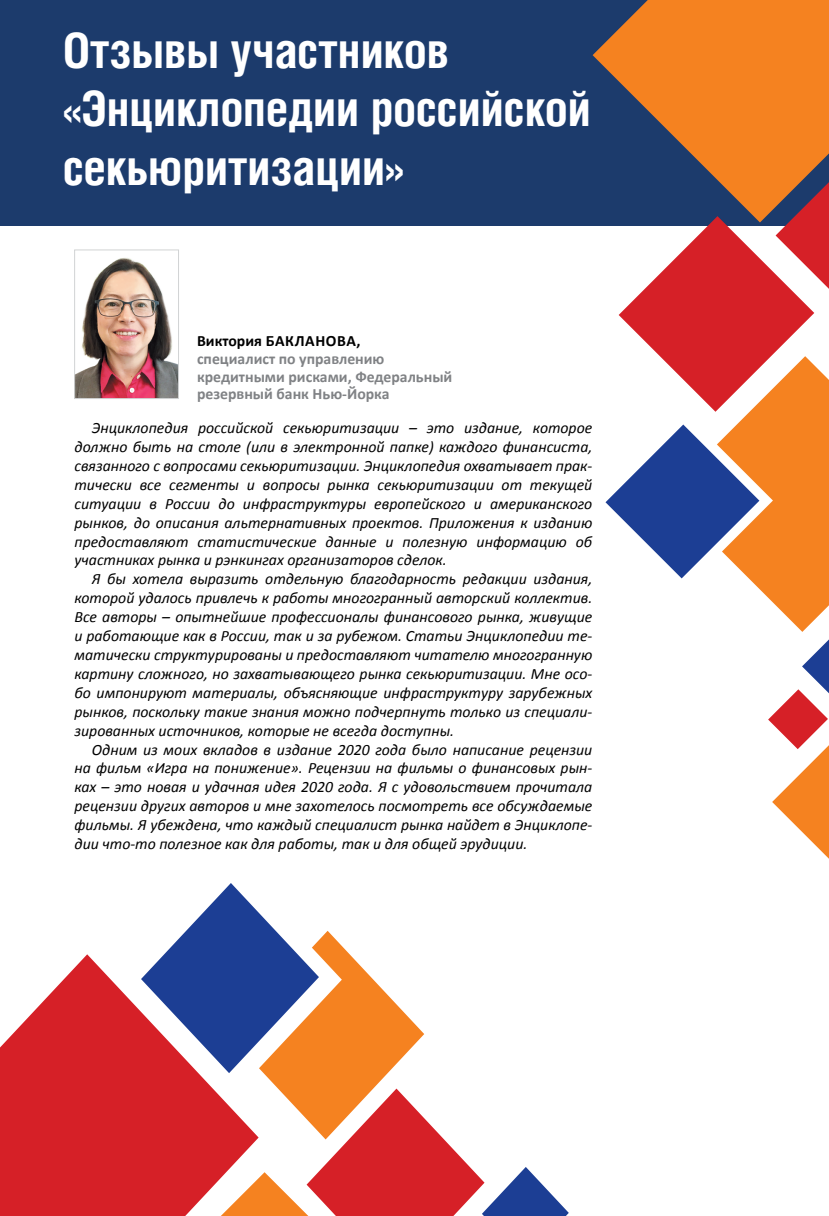
<style>
.page{position:relative;width:829px;height:1216px;background:#fff}
.page>*{position:absolute;margin:0;border:0;box-sizing:border-box;transform-origin:0 0}
.t1{font:700 48.82px/58.4px "Helen Cond AP";color:#fff}
.t2{font:italic 15.75px/18.9px "Calibri";color:#000;text-align:justify}
.t3{font:700 15.75px/17.8px "Calibri";color:#808285}
.t4{font:700 15.75px "Calibri";letter-spacing:.025em;color:#000}
</style>
<div class="page">
<div style="left:0;top:0;width:828px;height:226px;background:#1c3b6c"></div>
<svg style="left:605px;top:222px;width:223px;height:410px"></svg>
<svg style="left:768px;top:640px;width:60px;height:218px"></svg>
<svg style="left:592px;top:0;width:236px;height:222px;fill:#f58220"></svg>
<svg style="left:0;top:954px;width:141px;height:261px;fill:#d62027"></svg>
<svg style="left:141px;top:883px;width:427px;height:332px"></svg>
<img style="left:76px;top:258px;width:101px;height:139px">
<div style="left:74px;top:250px;width:105px;height:149px;border:1px solid #d1d3d4"></div>
<h1 class="t1" style="left:63px;top:21px;width:529px">Отзывы участников «Энциклопедии российской секьюритизации»</h1>
<p class="t4" style="left:197px;top:330px;width:165px">Виктория БАКЛАНОВА,</p>
<p class="t3" style="left:197px;top:349px;width:257px">специалист по управлению кредитными рисками, Федеральный резервный банк Нью-Йорка</p>
<p class="t2" style="left:74px;top:418px;width:519px;text-indent:17px">Энциклопедия российской секьюритизации – это издание, которое должно быть на столе (или в электронной папке) каждого финансиста, связанного с вопросами секьюритизации. Энциклопедия охватывает прак&shy;тически все сегменты и вопросы рынка секьюритизации от текущей ситуации в России до инфраструктуры европейского и американского рынков, до описания альтернативных проектов. Приложения к изданию предоставляют статистические данные и полезную информацию об участниках рынка и рэнкингах организаторов сделок.</p>
<p class="t2" style="left:74px;top:569px;width:519px;text-indent:17px">Я бы хотела выразить отдельную благодарность редакции издания, которой удалось привлечь к работы многогранный авторский коллектив.<br>Все авторы – опытнейшие профессионалы финансового рынка, живущие и работающие как в России, так и за рубежом. Статьи Энциклопедии те&shy;матически структурированы и предоставляют читателю многогранную картину сложного, но захватывающего рынка секьюритизации. Мне осо&shy;бо импонируют материалы, объясняющие инфраструктуру зарубежных рынков, поскольку такие знания можно подчерпнуть только из специали&shy;зированных источников, которые не всегда доступны.</p>
<p class="t2" style="left:74px;top:739px;width:519px;text-indent:17px">Одним из моих вкладов в издание 2020 года было написание рецензии на фильм «Игра на понижение». Рецензии на фильмы о финансовых рын&shy;ках – это новая и удачная идея 2020 года. Я с удовольствием прочитала рецензии других авторов и мне захотелось посмотреть все обсуждаемые фильмы. Я убеждена, что каждый специалист рынка найдет в Энциклопе&shy;дии что-то полезное как для работы, так и для общей эрудиции.</p>
</div>
